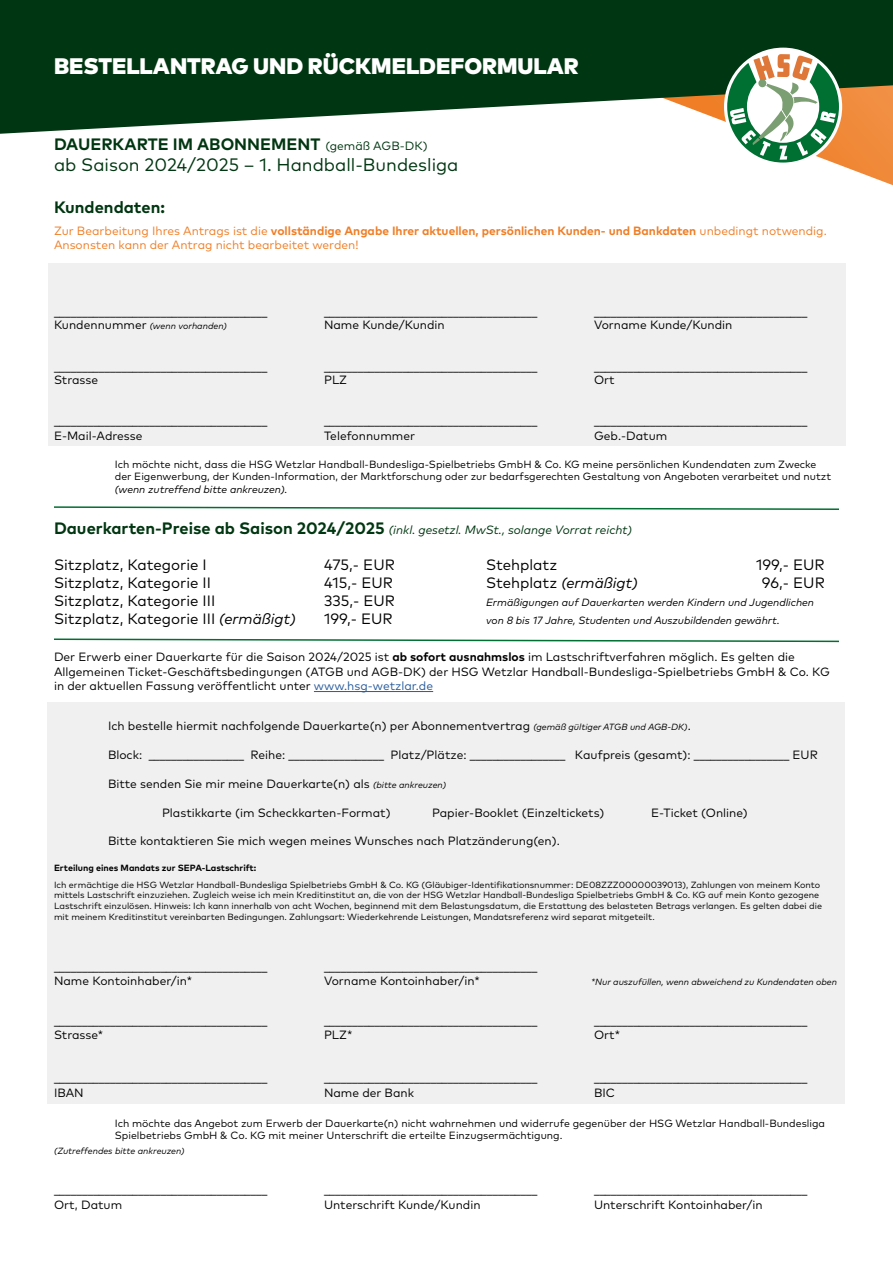
<style>
.page{position:relative;width:893px;height:1263px;background:#fff}
.page>*{position:absolute;margin:0;border:0;box-sizing:border-box;transform-origin:0 0}
.t1{font:900 22.5px "Mark Pro";color:#fff}
.t2{font:18px "Mark Pro";color:#003611}
.t3{font:700 16.5px "Mark Pro";color:#003611}
.t4{font:15px "Mark Pro";color:#000}
.t5{font:italic 15px "Mark Pro";color:#000}
.t6{font:12px/14.4px "Mark Pro";color:#000}
.t7{font:12px/14.4px "Mark Pro";color:#ef7e26}
.t8{font:italic 12px "Mark Pro";color:#003611}
.t9{font:10.5px/12.6px "Mark Pro";color:#000}
.t10{font:italic 10.5px "Mark Pro";color:#000}
.t11{font:9px/10.8px "Mark Pro";color:#000}
.t12{font:italic 9px "Mark Pro";color:#000}
.t13{font:700 9px "Mark Pro";color:#000}
.s1{font-weight:400;font-size:12px}
.s2{font-weight:700}
.s3{font-style:normal;font-size:12px}
.s4{font-weight:700;font-style:normal;font-size:16.5px}
.s5{font-style:normal}
.s6{font-style:italic}
.s7{color:#275b9b}
.s8{font-style:italic;font-size:9px}
</style>
<div class="page">
<svg style="left:834px;top:134px;width:59px;height:52px;fill:#f08a3a"></svg>
<svg style="left:0;top:0;width:893px;height:134px;background:#26512f"></svg>
<div style="left:48px;top:702px;width:797px;height:401px;background:#f0f0f0"></div>
<div style="left:48px;top:263px;width:797px;height:183px;background:#f0f0f0"></div>
<hr style="left:314px;top:691px;width:119px;height:1px;background:#275b9b">
<div style="left:724px;top:48px;width:118px;height:118px;background:#fff;border-radius:50%"></div>
<svg style="left:727px;top:54px;width:112px;height:109px"></svg>
<svg style="left:54px;top:506px;width:785px;height:4px"></svg>
<svg style="left:54px;top:638px;width:785px;height:5px"></svg>
<h1 class="t1" style="left:54px;top:49px;width:526px">BESTELLANTRAG UND RÜCKMELDEFORMULAR</h1>
<h3 class="t3" style="left:54px;top:131px;width:375px">DAUERKARTE IM ABONNEMENT <span class="s1">(gemäß AGB-DK)</span></h3>
<h2 class="t2" style="left:54px;top:151px;width:406px">ab Saison 2024/2025 – 1. Handball-Bundesliga</h2>
<h3 class="t3" style="left:54px;top:194px;width:113px">Kundendaten:</h3>
<p class="t7" style="left:54px;top:223px;width:774px">Zur Bearbeitung Ihres Antrags ist die <span class="s2">vollständige Angabe Ihrer aktuellen, persönlichen Kunden- und Bankdaten</span> unbedingt notwendig.<br>Ansonsten kann der Antrag nicht bearbeitet werden!</p>
<p class="t6" style="left:54px;top:303px;width:215px">______________________________________</p>
<p class="t6" style="left:324px;top:303px;width:215px">______________________________________</p>
<p class="t6" style="left:594px;top:303px;width:215px">______________________________________</p>
<p class="t12" style="left:54px;top:319px;width:174px"><span class="s3">Kundennummer</span> (wenn vorhanden)</p>
<p class="t6" style="left:324px;top:317px;width:122px">Name Kunde/Kundin</p>
<p class="t6" style="left:594px;top:317px;width:140px">Vorname Kunde/Kundin</p>
<p class="t6" style="left:54px;top:358px;width:215px">______________________________________</p>
<p class="t6" style="left:324px;top:358px;width:215px">______________________________________</p>
<p class="t6" style="left:594px;top:358px;width:215px">______________________________________</p>
<p class="t6" style="left:54px;top:372px;width:46px">Strasse</p>
<p class="t6" style="left:324px;top:372px;width:25px">PLZ</p>
<p class="t6" style="left:594px;top:372px;width:22px">Ort</p>
<p class="t6" style="left:54px;top:413px;width:215px">______________________________________</p>
<p class="t6" style="left:324px;top:413px;width:215px">______________________________________</p>
<p class="t6" style="left:594px;top:413px;width:215px">______________________________________</p>
<p class="t6" style="left:54px;top:427px;width:90px">E-Mail-Adresse</p>
<p class="t6" style="left:324px;top:427px;width:93px">Telefonnummer</p>
<p class="t6" style="left:594px;top:427px;width:75px">Geb.-Datum</p>
<p class="t9" style="left:115px;top:457px;width:718px">Ich möchte nicht, dass die HSG Wetzlar Handball-Bundesliga-Spielbetriebs GmbH &amp; Co. KG meine persönlichen Kundendaten zum Zwecke der Eigenwerbung, der Kunden-Information, der Marktforschung oder zur bedarfsgerechten Gestaltung von Angeboten verarbeitet und nutzt</p>
<p class="t10" style="left:115px;top:481px;width:174px">(wenn zutreffend bitte ankreuzen).</p>
<p class="t8" style="left:54px;top:521px;width:580px"><span class="s4">Dauerkarten-Preise ab Saison 2024/2025</span> (inkl. gesetzl. MwSt., solange Vorrat reicht)</p>
<p class="t4" style="left:54px;top:554px;width:154px">Sitzplatz, Kategorie I</p>
<p class="t4" style="left:324px;top:554px;width:72px">475,- EUR</p>
<p class="t4" style="left:486px;top:554px;width:73px">Stehplatz</p>
<p class="t4" style="left:756px;top:554px;width:70px">199,- EUR</p>
<p class="t4" style="left:54px;top:572px;width:159px">Sitzplatz, Kategorie II</p>
<p class="t4" style="left:324px;top:572px;width:71px">415,- EUR</p>
<p class="t5" style="left:486px;top:572px;width:153px"><span class="s5">Stehplatz</span> (ermäßigt)</p>
<p class="t4" style="left:762px;top:572px;width:64px">96,- EUR</p>
<p class="t4" style="left:54px;top:590px;width:163px">Sitzplatz, Kategorie III</p>
<p class="t4" style="left:324px;top:590px;width:72px">335,- EUR</p>
<p class="t10" style="left:486px;top:595px;width:330px">Ermäßigungen auf Dauerkarten werden Kindern und Jugendlichen</p>
<p class="t4" style="left:54px;top:608px;width:243px">Sitzplatz, Kategorie III <span class="s6">(ermäßigt)</span></p>
<p class="t4" style="left:324px;top:608px;width:70px">199,- EUR</p>
<p class="t10" style="left:486px;top:613px;width:295px">von 8 bis 17 Jahre, Studenten und Auszubildenden gewährt.</p>
<p class="t6" style="left:54px;top:649px;width:777px">Der Erwerb einer Dauerkarte für die Saison 2024/2025 ist <span class="s2">ab sofort ausnahmslos</span> im Lastschriftverfahren möglich. Es gelten die<br>Allgemeinen Ticket-Geschäftsbedingungen (ATGB und AGB-DK) der HSG Wetzlar Handball-Bundesliga-Spielbetriebs GmbH &amp; Co. KG in der aktuellen Fassung veröffentlicht unter <span class="s7">www.hsg-wetzlar.de</span></p>
<p class="t6" style="left:108px;top:718px;width:584px">Ich bestelle hiermit nachfolgende Dauerkarte(n) per Abonnementvertrag <span class="s8">(gemäß gültiger ATGB und AGB-DK)</span>.</p>
<p class="t6" style="left:108px;top:747px;width:711px">Block: _________________ Reihe: _________________ Platz/Plätze: _________________ Kaufpreis (gesamt): _________________ EUR</p>
<p class="t6" style="left:108px;top:775px;width:340px">Bitte senden Sie mir meine Dauerkarte(n) als <span class="s8">(bitte ankreuzen)</span></p>
<p class="t6" style="left:162px;top:804px;width:230px">Plastikkarte (im Scheckkarten-Format)</p>
<p class="t6" style="left:432px;top:804px;width:174px">Papier-Booklet (Einzeltickets)</p>
<p class="t6" style="left:651px;top:804px;width:98px">E-Ticket (Online)</p>
<p class="t6" style="left:108px;top:833px;width:453px">Bitte kontaktieren Sie mich wegen meines Wunsches nach Platzänderung(en).</p>
<p class="t13" style="left:54px;top:861px;width:204px">Erteilung eines Mandats zur SEPA-Lastschrift:</p>
<p class="t11" style="left:54px;top:878px;width:770px">Ich ermächtige die HSG Wetzlar Handball-Bundesliga Spielbetriebs GmbH &amp; Co. KG (Gläubiger-Identifikationsnummer: DE08ZZZ00000039013), Zahlungen von meinem Konto mittels Lastschrift einzuziehen. Zugleich weise ich mein Kreditinstitut an, die von der HSG Wetzlar Handball-Bundesliga Spielbetriebs GmbH &amp; Co. KG auf mein Konto gezogene Lastschrift einzulösen. Hinweis: Ich kann innerhalb von acht Wochen, beginnend mit dem Belastungsdatum, die Erstattung des belasteten Betrags verlangen. Es gelten dabei die mit meinem Kreditinstitut vereinbarten Bedingungen. Zahlungsart: Wiederkehrende Leistungen, Mandatsreferenz wird separat mitgeteilt.</p>
<p class="t6" style="left:54px;top:958px;width:215px">______________________________________</p>
<p class="t6" style="left:324px;top:958px;width:215px">______________________________________</p>
<p class="t6" style="left:54px;top:972px;width:140px">Name Kontoinhaber/in*</p>
<p class="t6" style="left:324px;top:972px;width:157px">Vorname Kontoinhaber/in*</p>
<p class="t12" style="left:591px;top:975px;width:247px">*Nur auszufüllen, wenn abweichend zu Kundendaten oben</p>
<p class="t6" style="left:54px;top:1012px;width:215px">______________________________________</p>
<p class="t6" style="left:324px;top:1012px;width:215px">______________________________________</p>
<p class="t6" style="left:594px;top:1012px;width:215px">______________________________________</p>
<p class="t6" style="left:54px;top:1026px;width:51px">Strasse*</p>
<p class="t6" style="left:324px;top:1026px;width:30px">PLZ*</p>
<p class="t6" style="left:594px;top:1026px;width:28px">Ort*</p>
<p class="t6" style="left:54px;top:1070px;width:215px">______________________________________</p>
<p class="t6" style="left:324px;top:1070px;width:215px">______________________________________</p>
<p class="t6" style="left:594px;top:1070px;width:215px">______________________________________</p>
<p class="t6" style="left:54px;top:1084px;width:31px">IBAN</p>
<p class="t6" style="left:324px;top:1084px;width:92px">Name der Bank</p>
<p class="t6" style="left:594px;top:1084px;width:22px">BIC</p>
<p class="t9" style="left:115px;top:1116px;width:712px">Ich möchte das Angebot zum Erwerb der Dauerkarte(n) nicht wahrnehmen und widerrufe gegenüber der HSG Wetzlar Handball-Bundesliga<br>Spielbetriebs GmbH &amp; Co. KG mit meiner Unterschrift die erteilte Einzugsermächtigung.</p>
<p class="t12" style="left:54px;top:1144px;width:132px">(Zutreffendes bitte ankreuzen)</p>
<p class="t6" style="left:54px;top:1182px;width:215px">______________________________________</p>
<p class="t6" style="left:324px;top:1182px;width:215px">______________________________________</p>
<p class="t6" style="left:594px;top:1182px;width:215px">______________________________________</p>
<p class="t6" style="left:54px;top:1196px;width:70px">Ort, Datum</p>
<p class="t6" style="left:324px;top:1196px;width:158px">Unterschrift Kunde/Kundin</p>
<p class="t6" style="left:594px;top:1196px;width:170px">Unterschrift Kontoinhaber/in</p>
</div>
